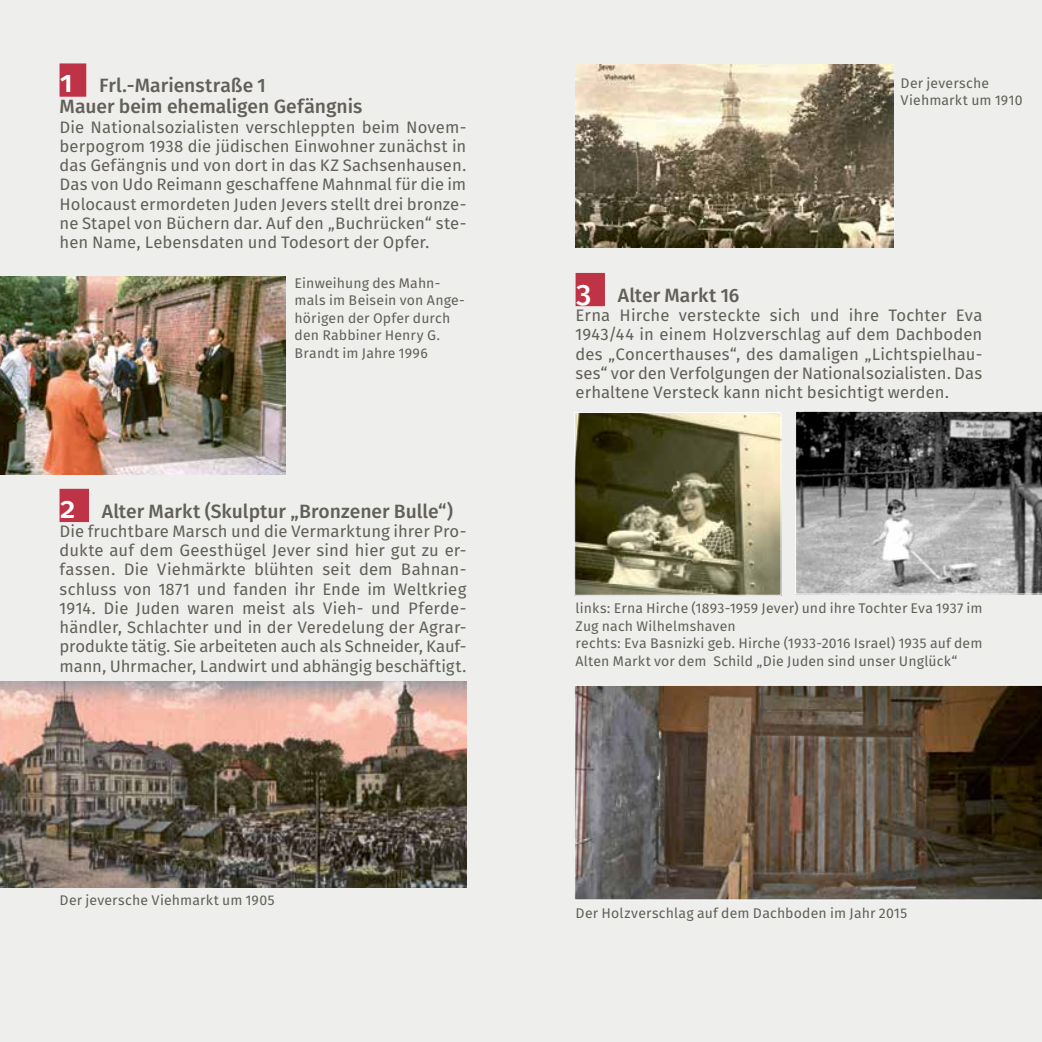
<style>
.page{position:relative;width:1042px;height:1042px;background:#fff}
.page>*{position:absolute;margin:0;border:0;box-sizing:border-box;transform-origin:0 0}
.t1{font:19.25px/21px "Fira Sans OT Medium";color:#615f57}
.t2{font:16.62px/19.2px "Fira Sans OT";letter-spacing:.005em;color:#615f57;text-align:justify}
.t3{font:14px/17.5px "Fira Sans OT";letter-spacing:.01em;color:#615f57}
.s1{font-size:29.75px;color:#fff}
</style>
<div class="page">
<div style="left:0;top:0;width:521px;height:1042px;background:#eeeeed"></div>
<div style="left:521px;top:0;width:521px;height:1042px;background:#eeeeed"></div>
<div style="left:60px;top:63px;width:26px;height:34px;background:#be3346"></div>
<div style="left:60px;top:489px;width:29px;height:33px;background:#be3346"></div>
<img style="left:0;top:276px;width:285px;height:199px">
<img style="left:0;top:681px;width:466px;height:206px">
<img style="left:575px;top:64px;width:318px;height:183px">
<div style="left:575px;top:273px;width:30px;height:33px;background:#be3346"></div>
<svg style="left:795px;top:411px;width:247px;height:183px;background:#797979"></svg>
<img style="left:576px;top:414px;width:203px;height:180px">
<div style="left:574px;top:412px;width:207px;height:184px;border:1px solid #fff"></div>
<svg style="left:574px;top:685px;width:468px;height:215px;background:#5d5043"></svg>
<p class="t1" style="left:60px;top:77px;width:304px"><span class="s1">1</span> Frl.-Marienstraße 1<br>Mauer beim ehemaligen Gefängnis</p>
<p class="t2" style="left:60px;top:118px;width:408px">Die Nationalsozialisten verschleppten beim Novem&shy;berpogrom 1938 die jüdischen Einwohner zunächst in das Gefängnis und von dort in das KZ Sachsenhausen.<br>Das von Udo Reimann geschaffene Mahnmal für die im Holocaust ermordeten Juden Jevers stellt drei bronze&shy;ne Stapel von Büchern dar. Auf den „Buchrücken“ ste&shy;hen Name, Lebensdaten und Todesort der Opfer.</p>
<p class="t3" style="left:295px;top:275px;width:172px">Einweihung des Mahn&shy;mals im Beisein von Ange&shy;hörigen der Opfer durch den Rabbiner Henry G.<br>Brandt im Jahre 1996</p>
<p class="t1" style="left:60px;top:502px;width:394px"><span class="s1">2</span> Alter Markt (Skulptur „Bronzener Bulle“)</p>
<p class="t2" style="left:60px;top:523px;width:408px">Die fruchtbare Marsch und die Vermarktung ihrer Pro&shy;dukte auf dem Geesthügel Jever sind hier gut zu er&shy;fassen. Die Viehmärkte blühten seit dem Bahnan&shy;schluss von 1871 und fanden ihr Ende im Weltkrieg 1914. Die Juden waren meist als Vieh- und Pferde&shy;händler, Schlachter und in der Veredelung der Agrar&shy;produkte tätig. Sie arbeiteten auch als Schneider, Kauf&shy;mann, Uhrmacher, Landwirt und abhängig beschäftigt.</p>
<p class="t3" style="left:60px;top:892px;width:217px">Der jeversche Viehmarkt um 1905</p>
<p class="t3" style="left:900px;top:75px;width:123px">Der jeversche<br>Viehmarkt um 1910</p>
<p class="t1" style="left:576px;top:286px;width:165px"><span class="s1">3</span> Alter Markt 16</p>
<p class="t2" style="left:575px;top:307px;width:408px">Erna Hirche versteckte sich und ihre Tochter Eva 1943/44 in einem Holzverschlag auf dem Dachboden des „Concerthauses“, des damaligen „Lichtspielhau&shy;ses“ vor den Verfolgungen der Nationalsozialisten. Das erhaltene Versteck kann nicht besichtigt werden.</p>
<p class="t3" style="left:575px;top:600px;width:408px">links: Erna Hirche (1893-1959 Jever) und ihre Tochter Eva 1937 im Zug nach Wilhelmshaven<br>rechts: Eva Basnizki geb. Hirche (1933-2016 Israel) 1935 auf dem Alten Markt vor dem Schild „Die Juden sind unser Unglück“</p>
<p class="t3" style="left:575px;top:905px;width:333px">Der Holzverschlag auf dem Dachboden im Jahr 2015</p>
</div>
